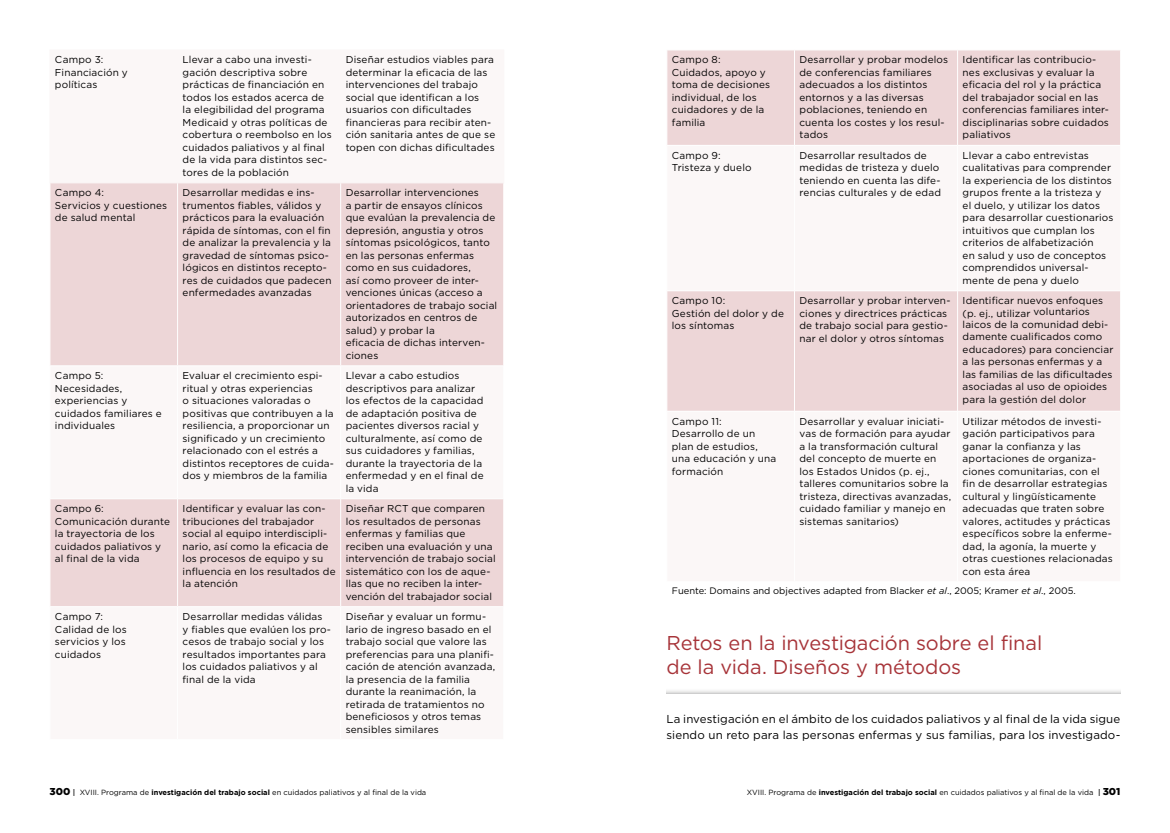
<style>
.page{position:relative;width:1170px;height:833px;background:#fff}
.page>*{position:absolute;margin:0;border:0;box-sizing:border-box;transform-origin:0 0}
.t1{font:20px/23.8px "Gotham HTF";letter-spacing:-.005em;color:#a73439}
.t2{font:11.5px/15.6px "Gotham HTF";letter-spacing:.01em;color:#000}
.t3{font:10px/12.5px "Gotham HTF";letter-spacing:.015em;color:#000}
.t4{font:9.38px "Gotham HTF";color:#000}
.t5{font:7.5px "Gotham HTF";color:#000}
.s1{font-style:italic}
.s2{font-weight:900;font-size:10px}
.s3{font-weight:500}
.s4{font-weight:700}
</style>
<div class="page">
<div style="left:667px;top:51px;width:453px;height:94px;background:#edd6d7"></div>
<div style="left:667px;top:291px;width:453px;height:120px;background:#edd6d7"></div>
<hr style="left:794px;top:50px;width:1px;height:95px;background:#fff">
<hr style="left:957px;top:50px;width:1px;height:95px;background:#fff">
<hr style="left:794px;top:291px;width:1px;height:120px;background:#fff">
<hr style="left:957px;top:291px;width:1px;height:120px;background:#fff">
<svg style="left:666px;top:690px;width:454px;height:3px"></svg>
<svg style="left:51px;top:183px;width:452px;height:423px;fill:#edd6d7"></svg>
<hr style="left:177px;top:183px;width:1px;height:182px;background:#fff">
<hr style="left:340px;top:183px;width:1px;height:182px;background:#fff">
<hr style="left:177px;top:499px;width:1px;height:107px;background:#fff">
<hr style="left:340px;top:499px;width:1px;height:107px;background:#fff">
<hr style="left:50px;top:50px;width:127px;height:1px;background:#fbf7f7">
<hr style="left:50px;top:50px;width:1px;height:132px;background:#fbf7f7">
<hr style="left:177px;top:50px;width:163px;height:1px;background:#fbf7f7">
<hr style="left:177px;top:50px;width:1px;height:132px;background:#fbf7f7">
<hr style="left:340px;top:50px;width:164px;height:1px;background:#fbf7f7">
<hr style="left:340px;top:50px;width:1px;height:132px;background:#fbf7f7">
<hr style="left:503px;top:50px;width:1px;height:132px;background:#fbf7f7">
<hr style="left:50px;top:182px;width:127px;height:1px;background:#fbf7f7">
<hr style="left:177px;top:182px;width:163px;height:1px;background:#fbf7f7">
<hr style="left:340px;top:182px;width:164px;height:1px;background:#fbf7f7">
<hr style="left:50px;top:365px;width:127px;height:1px;background:#fff">
<hr style="left:177px;top:365px;width:163px;height:1px;background:#fff">
<hr style="left:177px;top:366px;width:1px;height:132px;background:#fff">
<hr style="left:340px;top:365px;width:164px;height:1px;background:#fff">
<hr style="left:340px;top:366px;width:1px;height:132px;background:#fff">
<hr style="left:50px;top:498px;width:127px;height:1px;background:#fff">
<hr style="left:177px;top:498px;width:163px;height:1px;background:#fff">
<hr style="left:340px;top:498px;width:164px;height:1px;background:#fff">
<p class="t3" style="left:55px;top:53px;width:74px">Campo 3:<br>Financiación y políticas</p>
<p class="t3" style="left:182px;top:53px;width:151px">Llevar a cabo una investi&shy;gación descriptiva sobre prácticas de financiación en todos los estados acerca de la elegibilidad del programa<br>Medicaid y otras políticas de cobertura o reembolso en los cuidados paliativos y al final de la vida para distintos sec&shy;tores de la población</p>
<p class="t3" style="left:345px;top:53px;width:151px">Diseñar estudios viables para determinar la eficacia de las intervenciones del trabajo social que identifican a los usuarios con dificultades financieras para recibir aten&shy;ción sanitaria antes de que se topen con dichas dificultades</p>
<p class="t3" style="left:55px;top:186px;width:114px">Campo 4:<br>Servicios y cuestiones de salud mental</p>
<p class="t3" style="left:182px;top:186px;width:150px">Desarrollar medidas e ins&shy;trumentos fiables, válidos y prácticos para la evaluación rápida de síntomas, con el fin de analizar la prevalencia y la gravedad de síntomas psico&shy;lógicos en distintos recepto&shy;res de cuidados que padecen enfermedades avanzadas</p>
<p class="t3" style="left:345px;top:186px;width:153px">Desarrollar intervenciones<br>a partir de ensayos clínicos que evalúan la prevalencia de depresión, angustia y otros síntomas psicológicos, tanto en las personas enfermas como en sus cuidadores,<br>así como proveer de inter&shy;venciones únicas (acceso a orientadores de trabajo social autorizados en centros de salud) y probar la<br>eficacia de dichas interven&shy;ciones</p>
<p class="t3" style="left:55px;top:369px;width:108px">Campo 5:<br>Necesidades, experiencias y cuidados familiares e individuales</p>
<p class="t3" style="left:182px;top:369px;width:153px">Evaluar el crecimiento espi&shy;ritual y otras experiencias<br>o situaciones valoradas o positivas que contribuyen a la resiliencia, a proporcionar un significado y un crecimiento relacionado con el estrés a distintos receptores de cuida&shy;dos y miembros de la familia</p>
<p class="t3" style="left:345px;top:369px;width:139px">Llevar a cabo estudios descriptivos para analizar los efectos de la capacidad de adaptación positiva de pacientes diversos racial y culturalmente, así como de sus cuidadores y familias, durante la trayectoria de la enfermedad y en el final de la vida</p>
<p class="t3" style="left:55px;top:502px;width:117px">Campo 6:<br>Comunicación durante la trayectoria de los cuidados paliativos y al final de la vida</p>
<p class="t3" style="left:182px;top:502px;width:155px">Identificar y evaluar las con&shy;tribuciones del trabajador social al equipo interdiscipli&shy;nario, así como la eficacia de los procesos de equipo y su influencia en los resultados de la atención</p>
<p class="t3" style="left:345px;top:502px;width:151px">Diseñar RCT que comparen los resultados de personas enfermas y familias que reciben una evaluación y una intervención de trabajo social sistemático con los de aque&shy;llas que no reciben la inter&shy;vención del trabajador social</p>
<p class="t3" style="left:55px;top:610px;width:73px">Campo 7:<br>Calidad de los servicios y los cuidados</p>
<p class="t3" style="left:182px;top:610px;width:150px">Desarrollar medidas válidas<br>y fiables que evalúen los pro&shy;cesos de trabajo social y los resultados importantes para los cuidados paliativos y al final de la vida</p>
<p class="t3" style="left:345px;top:610px;width:151px">Diseñar y evaluar un formu&shy;lario de ingreso basado en el trabajo social que valore las preferencias para una planifi&shy;cación de atención avanzada, la presencia de la familia durante la reanimación, la retirada de tratamientos no beneficiosos y otros temas sensibles similares</p>
<p class="t3" style="left:671px;top:53px;width:100px">Campo 8:<br>Cuidados, apoyo y toma de decisiones individual, de los cuidadores y de la familia</p>
<p class="t3" style="left:799px;top:53px;width:150px">Desarrollar y probar modelos de conferencias familiares adecuados a los distintos entornos y a las diversas poblaciones, teniendo en cuenta los costes y los resul&shy;tados</p>
<p class="t3" style="left:962px;top:53px;width:148px">Identificar las contribucio&shy;nes exclusivas y evaluar la eficacia del rol y la práctica del trabajador social en las conferencias familiares inter&shy;disciplinarias sobre cuidados paliativos</p>
<p class="t3" style="left:671px;top:149px;width:81px">Campo 9:<br>Tristeza y duelo</p>
<p class="t3" style="left:799px;top:149px;width:143px">Desarrollar resultados de medidas de tristeza y duelo teniendo en cuenta las dife&shy;rencias culturales y de edad</p>
<p class="t3" style="left:962px;top:149px;width:152px">Llevar a cabo entrevistas cualitativas para comprender la experiencia de los distintos grupos frente a la tristeza y<br>el duelo, y utilizar los datos para desarrollar cuestionarios intuitivos que cumplan los criterios de alfabetización<br>en salud y uso de conceptos comprendidos universal&shy;mente de pena y duelo</p>
<p class="t3" style="left:671px;top:294px;width:114px">Campo 10:<br>Gestión del dolor y de los síntomas</p>
<p class="t3" style="left:799px;top:294px;width:152px">Desarrollar y probar interven&shy;ciones y directrices prácticas de trabajo social para gestio&shy;nar el dolor y otros síntomas</p>
<p class="t3" style="left:962px;top:294px;width:142px">Identificar nuevos enfoques (p. ej., utilizar voluntarios</p>
<p class="t3" style="left:962px;top:318px;width:152px">laicos de la comunidad debi&shy;damente cualificados como educadores) para concienciar a las personas enfermas y a las familias de las dificultades asociadas al uso de opioides para la gestión del dolor</p>
<p class="t3" style="left:671px;top:414px;width:106px">Campo 11:<br>Desarrollo de un plan de estudios, una educación y una formación</p>
<p class="t3" style="left:799px;top:414px;width:153px">Desarrollar y evaluar iniciati&shy;vas de formación para ayudar a la transformación cultural del concepto de muerte en los Estados Unidos (p. ej., talleres comunitarios sobre la tristeza, directivas avanzadas, cuidado familiar y manejo en sistemas sanitarios)</p>
<p class="t3" style="left:962px;top:414px;width:152px">Utilizar métodos de investi&shy;gación participativos para ganar la confianza y las aportaciones de organiza&shy;ciones comunitarias, con el fin de desarrollar estrategias cultural y lingüísticamente adecuadas que traten sobre valores, actitudes y prácticas específicos sobre la enferme&shy;dad, la agonía, la muerte y otras cuestiones relacionadas con esta área</p>
<p class="t4" style="left:671px;top:586px;width:405px">Fuente: Domains and objectives adapted from Blacker <span class="s1">et al</span>., 2005; Kramer <span class="s1">et al</span>., 2005.</p>
<h1 class="t1" style="left:666px;top:631px;width:377px">Retos en la investigación sobre el final de la vida. Diseños y métodos</h1>
<p class="t2" style="left:666px;top:711px;width:455px">La investigación en el ámbito de los cuidados paliativos y al final de la vida sigue siendo un reto para las personas enfermas y sus familias, para los investigado-</p>
<p class="t5" style="left:50px;top:788px;width:378px"><span class="s2">300</span> <span class="s3">|</span> XVIII. Programa de <span class="s4">investigación del trabajo social</span> en cuidados paliativos y al final de la vida</p>
<p class="t5" style="left:746px;top:788px;width:375px">XVIII. Programa de <span class="s4">investigación del trabajo social</span> en cuidados paliativos y al final de la vida <span class="s3">|</span> <span class="s2">301</span></p>
</div>
